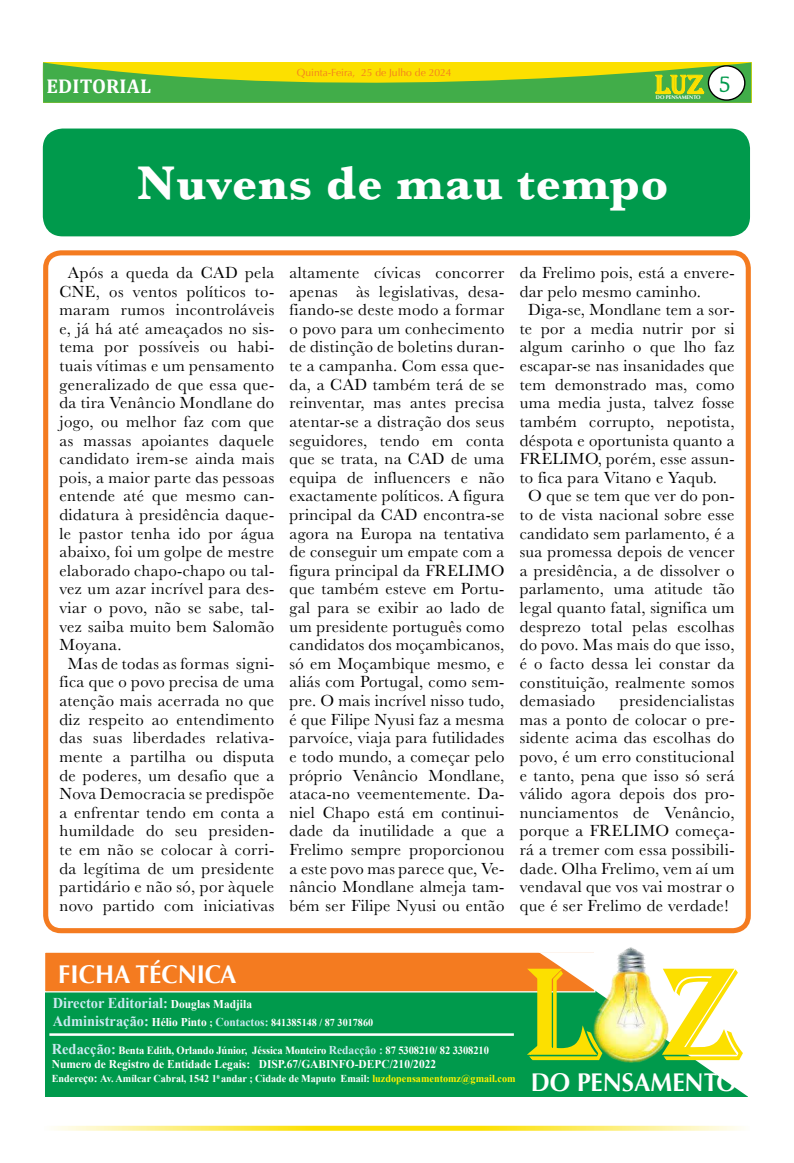
<style>
.page{position:relative;width:794px;height:1163px;background:#fff}
.page>*{position:absolute;margin:0;border:0;box-sizing:border-box;transform-origin:0 0}
.t1{font:134px "Algerian";color:#fce000;scale:.96 1}
.t2{font:700 49px "Baskerville";letter-spacing:.02em;color:#fff}
.t3{font:27.6px "Algerian";color:#fce000}
.t4{font:700 25.6px "Optima";color:#fff;scale:.96 1}
.t5{font:21px "Antihistory";color:#009a4c}
.t6{font:700 20px "Cambria";letter-spacing:.01em;color:#fff}
.t7{font:16.7px/18.6px "Baskerville";letter-spacing:.025em;color:#000;text-align:justify}
.t8{font:700 15px "Times New Roman";color:#cbeaf1;scale:.96 1}
.t9{font:700 11.9px "Times New Roman";color:#fff;scale:.96 1}
.t10{font:700 11px "Times New Roman";letter-spacing:-.01em;color:#fff;scale:.96 1}
.t11{font:700 10.6px "Times New Roman";color:#fff;scale:.96 1}
.t12{font:10.3px "Optima";color:#f47b20}
.t13{font:700 5.3px "Optima";color:#fff}
.s1{font-size:11.9px;color:#fff}
.s2{font-size:15px;color:#cbeaf1}
.s3{font-size:11.9px}
.s4{font-size:12px;color:#cbeaf1}
.s5{color:#fff200}
</style>
<div class="page">
<svg style="left:42px;top:62px;width:709px;height:41px;background:#87bf2d"></svg>
<svg style="left:54px;top:1125px;width:687px;height:5px;background:#fced75"></svg>
<div style="left:708px;top:66px;width:37px;height:34px;background:#fff;border-radius:50%"></div>
<div style="left:708px;top:65px;width:37px;height:36px;border:1px solid #000;border-radius:50%"></div>
<div style="left:45px;top:974px;width:703px;height:122px;background:#009a4c"></div>
<div style="left:44px;top:951px;width:551px;height:41px;background:#f47b20;border:1px solid #fff"></div>
<hr style="left:49px;top:1033px;width:465px;height:2px;background:#fff">
<svg style="left:524px;top:951px;width:224px;height:146px"></svg>
<img style="left:578px;top:947px;width:92px;height:116px">
<div style="left:43px;top:250px;width:708px;height:683px;border:5px solid #f47b20;border-radius:15px"></div>
<div style="left:43px;top:128px;width:707px;height:108px;background:#009a4c;border-radius:20px"></div>
<p class="t12" style="left:297px;top:66px;width:156px">Quinta-Feira, 25 de Julho de 2024</p>
<h3 class="t3" style="left:655px;top:69px;width:51px">LUZ</h3>
<p class="t13" style="left:656px;top:94px;width:46px">DO PENSAMENTO</p>
<p class="t6" style="left:46px;top:72px;width:106px">EDITORIAL</p>
<p class="t5" style="left:719px;top:71px;width:13px">5</p>
<h2 class="t2" style="left:137px;top:149px;width:533px">Nuvens de mau tempo</h2>
<p class="t7" style="left:68px;top:263px;width:208px">Após a queda da CAD pela</p>
<p class="t7" style="left:59px;top:282px;width:216px">CNE, os ventos políticos to-</p>
<p class="t7" style="left:59px;top:301px;width:216px">maram rumos incontroláveis</p>
<p class="t7" style="left:59px;top:319px;width:216px">e, já há até ameaçados no sis-</p>
<p class="t7" style="left:59px;top:338px;width:216px">tema por possíveis ou habi-</p>
<p class="t7" style="left:59px;top:356px;width:216px">tuais vítimas e um pensamento</p>
<p class="t7" style="left:59px;top:375px;width:216px">generalizado de que essa que-</p>
<p class="t7" style="left:59px;top:394px;width:216px">da tira Venâncio Mondlane do</p>
<p class="t7" style="left:59px;top:412px;width:216px">jogo, ou melhor faz com que</p>
<p class="t7" style="left:59px;top:431px;width:216px">as massas apoiantes daquele</p>
<p class="t7" style="left:59px;top:449px;width:216px">candidato irem-se ainda mais</p>
<p class="t7" style="left:59px;top:468px;width:216px">pois, a maior parte das pessoas</p>
<p class="t7" style="left:59px;top:487px;width:216px">entende até que mesmo can-</p>
<p class="t7" style="left:59px;top:505px;width:216px">didatura à presidência daque-</p>
<p class="t7" style="left:59px;top:524px;width:216px">le pastor tenha ido por água</p>
<p class="t7" style="left:59px;top:542px;width:216px">abaixo, foi um golpe de mestre</p>
<p class="t7" style="left:59px;top:561px;width:216px">elaborado chapo-chapo ou tal-</p>
<p class="t7" style="left:59px;top:580px;width:216px">vez um azar incrível para des-</p>
<p class="t7" style="left:59px;top:598px;width:216px">viar o povo, não se sabe, tal-</p>
<p class="t7" style="left:59px;top:617px;width:216px">vez saiba muito bem Salomão</p>
<p class="t7" style="left:59px;top:635px;width:64px">Moyana.</p>
<p class="t7" style="left:68px;top:654px;width:208px">Mas de todas as formas signi-</p>
<p class="t7" style="left:59px;top:673px;width:216px">fica que o povo precisa de uma</p>
<p class="t7" style="left:59px;top:691px;width:216px">atenção mais acerrada no que</p>
<p class="t7" style="left:59px;top:710px;width:216px">diz respeito ao entendimento</p>
<p class="t7" style="left:59px;top:728px;width:216px">das suas liberdades relativa-</p>
<p class="t7" style="left:59px;top:747px;width:216px">mente a partilha ou disputa</p>
<p class="t7" style="left:59px;top:766px;width:216px">de poderes, um desafio que a</p>
<p class="t7" style="left:59px;top:784px;width:216px">Nova Democracia se predispõe</p>
<p class="t7" style="left:59px;top:803px;width:216px">a enfrentar tendo em conta a</p>
<p class="t7" style="left:59px;top:821px;width:216px">humildade do seu presiden-</p>
<p class="t7" style="left:59px;top:840px;width:216px">te em não se colocar à corri-</p>
<p class="t7" style="left:59px;top:859px;width:216px">da legítima de um presidente</p>
<p class="t7" style="left:59px;top:877px;width:216px">partidário e não só, por àquele</p>
<p class="t7" style="left:59px;top:896px;width:216px">novo partido com iniciativas</p>
<p class="t7" style="left:289px;top:263px;width:216px">altamente cívicas concorrer apenas às legislativas, desa&shy;fiando-se deste modo a formar o povo para um conhecimento de distinção de boletins duran&shy;te a campanha. Com essa que&shy;da, a CAD também terá de se reinventar, mas antes precisa atentar-se a distração dos seus seguidores, tendo em conta que se trata, na CAD de uma equipa de influencers e não exactamente políticos. A figura principal da CAD encontra-se agora na Europa na tentativa de conseguir um empate com a figura principal da FRELIMO que também esteve em Portu&shy;gal para se exibir ao lado de um presidente português como candidatos dos moçambicanos, só em Moçambique mesmo, e aliás com Portugal, como sem&shy;pre. O mais incrível nisso tudo, é que Filipe Nyusi faz a mesma parvoíce, viaja para futilidades e todo mundo, a começar pelo próprio Venâncio Mondlane, ataca-no veementemente. Da&shy;niel Chapo está em continui&shy;dade da inutilidade a que a Frelimo sempre proporcionou a este povo mas parece que, Ve&shy;nâncio Mondlane almeja tam&shy;bém ser Filipe Nyusi ou então</p>
<p class="t7" style="left:520px;top:263px;width:216px">da Frelimo pois, está a envere-</p>
<p class="t7" style="left:520px;top:282px;width:183px">dar pelo mesmo caminho.</p>
<p class="t7" style="left:528px;top:301px;width:208px">Diga-se, Mondlane tem a sor-</p>
<p class="t7" style="left:520px;top:319px;width:216px">te por a media nutrir por si</p>
<p class="t7" style="left:520px;top:338px;width:216px">algum carinho o que lho faz</p>
<p class="t7" style="left:520px;top:356px;width:216px">escapar-se nas insanidades que</p>
<p class="t7" style="left:520px;top:375px;width:216px">tem demonstrado mas, como</p>
<p class="t7" style="left:520px;top:394px;width:216px">uma media justa, talvez fosse</p>
<p class="t7" style="left:520px;top:412px;width:216px">também corrupto, nepotista,</p>
<p class="t7" style="left:520px;top:431px;width:216px">déspota e oportunista quanto a</p>
<p class="t7" style="left:520px;top:449px;width:216px">FRELIMO, porém, esse assun-</p>
<p class="t7" style="left:520px;top:468px;width:199px">to fica para Vitano e Yaqub.</p>
<p class="t7" style="left:528px;top:487px;width:208px">O que se tem que ver do pon-</p>
<p class="t7" style="left:520px;top:505px;width:216px">to de vista nacional sobre esse</p>
<p class="t7" style="left:520px;top:524px;width:216px">candidato sem parlamento, é a</p>
<p class="t7" style="left:520px;top:542px;width:216px">sua promessa depois de vencer</p>
<p class="t7" style="left:520px;top:561px;width:216px">a presidência, a de dissolver o</p>
<p class="t7" style="left:520px;top:580px;width:216px">parlamento, uma atitude tão</p>
<p class="t7" style="left:520px;top:598px;width:216px">legal quanto fatal, significa um</p>
<p class="t7" style="left:520px;top:617px;width:216px">desprezo total pelas escolhas</p>
<p class="t7" style="left:520px;top:635px;width:216px">do povo. Mas mais do que isso,</p>
<p class="t7" style="left:520px;top:654px;width:216px">é o facto dessa lei constar da</p>
<p class="t7" style="left:520px;top:673px;width:216px">constituição, realmente somos</p>
<p class="t7" style="left:520px;top:691px;width:77px">demasiado</p>
<p class="t7" style="left:520px;top:691px;width:216px;text-indent:100px">presidencialistas mas a ponto de colocar o pre&shy;sidente acima das escolhas do povo, é um erro constitucional e tanto, pena que isso só será válido agora depois dos pro&shy;nunciamentos de Venâncio, porque a FRELIMO começa&shy;rá a tremer com essa possibili&shy;dade. Olha Frelimo, vem aí um vendaval que vos vai mostrar o que é ser Frelimo de verdade!</p>
<h3 class="t4" style="left:58px;top:959px;width:187px">FICHA TÉCNICA</h3>
<p class="t8" style="left:53px;top:992px;width:209px">Director Editorial: <span class="s1">Douglas Madjila</span></p>
<p class="t11" style="left:53px;top:1014px;width:335px"><span class="s2">Administração:</span> <span class="s3">Hélio Pinto</span> ; <span class="s4">Contactos:</span> 841385148 / 87 3017860</p>
<p class="t10" style="left:52px;top:1041px;width:457px"><span class="s2">Redacção:</span> Benta Edith, Orlando Júnior, Jéssica Monteiro <span class="s4">Redacção :</span> 87 5308210/ 82 3308210</p>
<p class="t9" style="left:52px;top:1055px;width:402px">Numero de Registro de Entidade Legais: DISP.67/GABINFO-DEPC/210/2022</p>
<p class="t11" style="left:52px;top:1070px;width:484px">Endere<span class="s3">ço:</span> Av. Amílcar Cabral, 1542 1<sup>0</sup> andar ; Cidade de Maputo Email: <span class="s5">luzdopensamentomz@gmail.com</span></p>
<h1 class="t1" style="left:527px;top:939px;width:75px">L</h1>
<h3 class="t4" style="left:531px;top:1066px;width:216px">DO PENSAMENTO</h3>
<h1 class="t1" style="left:661px;top:939px;width:87px">Z</h1>
</div>
